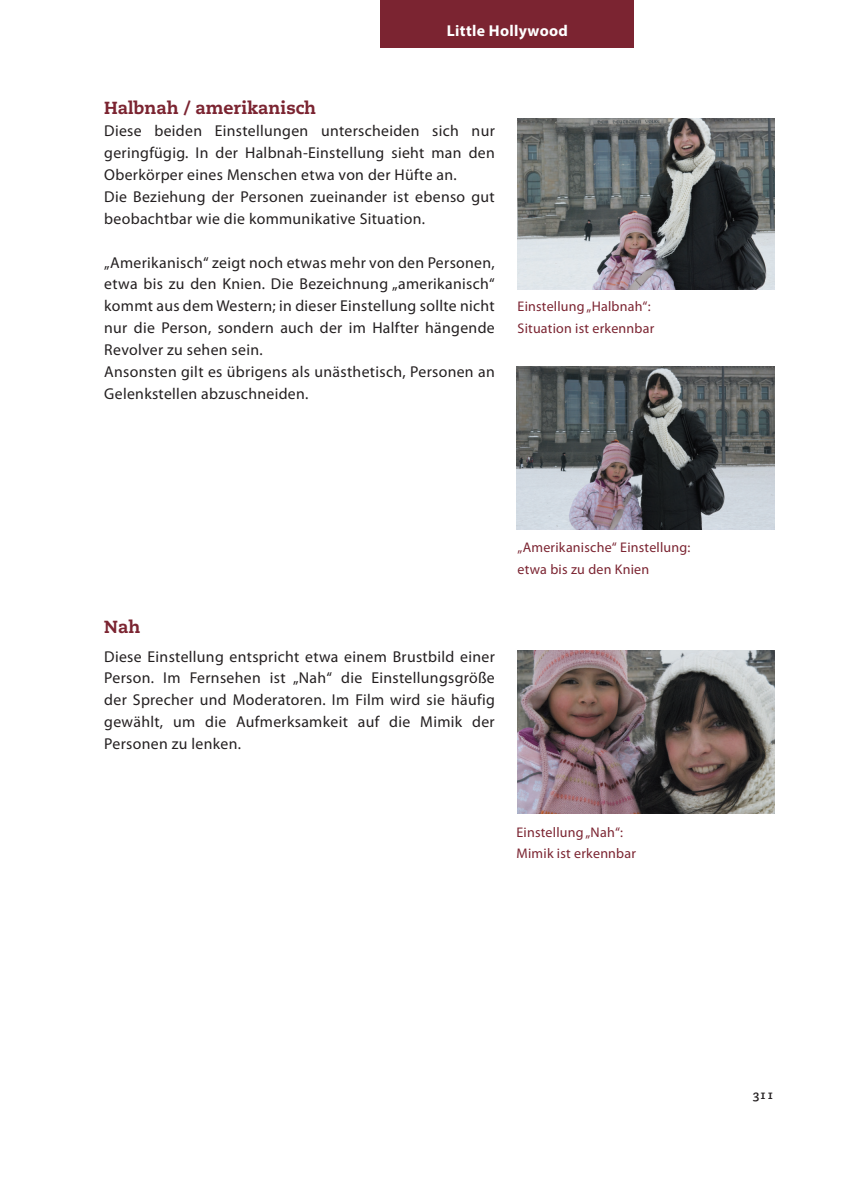
<style>
.page{position:relative;width:849px;height:1201px;background:#fff}
.page>*{position:absolute;margin:0;border:0;box-sizing:border-box;transform-origin:0 0}
.HL2_1_zeile{font:800 17.5px "Caecilia LT Std";color:#7b2431}
.HL2{font:800 17.5px "Caecilia LT Std";color:#7b2431}
.FT_myriad{font:15.75px/21.9px "Myriad Pro";letter-spacing:.02em;color:#231f20;text-align:justify}
.t1{font:700 15.75px "Myriad Pro";letter-spacing:.02em;color:#fff}
.BU_Bildunterschrifte{font:14px "Myriad Pro";letter-spacing:.015em;color:#7b2431}
.t2{font:700 12.25px "Caecilia LT Std";color:#231f20}
</style>
<div class="page">
<div style="left:380px;top:0;width:254px;height:48px;background:#7b2431"></div>
<img style="left:517px;top:118px;width:256px;height:172px">
<img style="left:516px;top:366px;width:258px;height:163px">
<img style="left:517px;top:650px;width:256px;height:163px">
<p class="t1" style="left:447px;top:20px;width:122px">Little Hollywood</p>
<p class="HL2_1_zeile" style="left:104px;top:97px;width:213px">Halbnah / amerikanisch</p>
<p class="FT_myriad" style="left:104px;top:120px;width:392px">Diese beiden Einstellungen unterscheiden sich nur geringfügig. In der Halbnah-Einstellung sieht man den Oberkörper eines Menschen etwa von der Hüfte an.</p>
<p class="FT_myriad" style="left:104px;top:185px;width:392px">Die Beziehung der Personen zueinander ist ebenso gut beobachtbar wie die kommunikative Situation.</p>
<p class="FT_myriad" style="left:104px;top:251px;width:392px">„Amerikanisch“ zeigt noch etwas mehr von den Personen, etwa bis zu den Knien. Die Bezeichnung „amerikanisch“ kommt aus dem Western; in dieser Einstellung sollte nicht nur die Person, sondern auch der im Halfter hängende Revolver zu sehen sein.</p>
<p class="FT_myriad" style="left:104px;top:360px;width:392px">Ansonsten gilt es übrigens als unästhetisch, Personen an<br>Gelenkstellen abzuschneiden.</p>
<p class="BU_Bildunterschrifte" style="left:517px;top:298px;width:135px">Einstellung „Halbnah“:</p>
<p class="BU_Bildunterschrifte" style="left:517px;top:320px;width:138px">Situation ist erkennbar</p>
<p class="HL2" style="left:104px;top:615px;width:38px">Nah</p>
<p class="FT_myriad" style="left:104px;top:645px;width:392px">Diese Einstellung entspricht etwa einem Brustbild einer Person. Im Fernsehen ist „Nah“ die Einstellungsgröße der Sprecher und Moderatoren. Im Film wird sie häufig gewählt, um die Aufmerksamkeit auf die Mimik der Personen zu lenken.</p>
<p class="BU_Bildunterschrifte" style="left:517px;top:539px;width:174px">„Amerikanische“ Einstellung:</p>
<p class="BU_Bildunterschrifte" style="left:517px;top:560px;width:133px">etwa bis zu den Knien</p>
<p class="BU_Bildunterschrifte" style="left:516px;top:823px;width:108px">Einstellung „Nah“:</p>
<p class="BU_Bildunterschrifte" style="left:516px;top:845px;width:121px">Mimik ist erkennbar</p>
<p class="t2" style="left:752px;top:1087px;width:23px">311</p>
</div>
